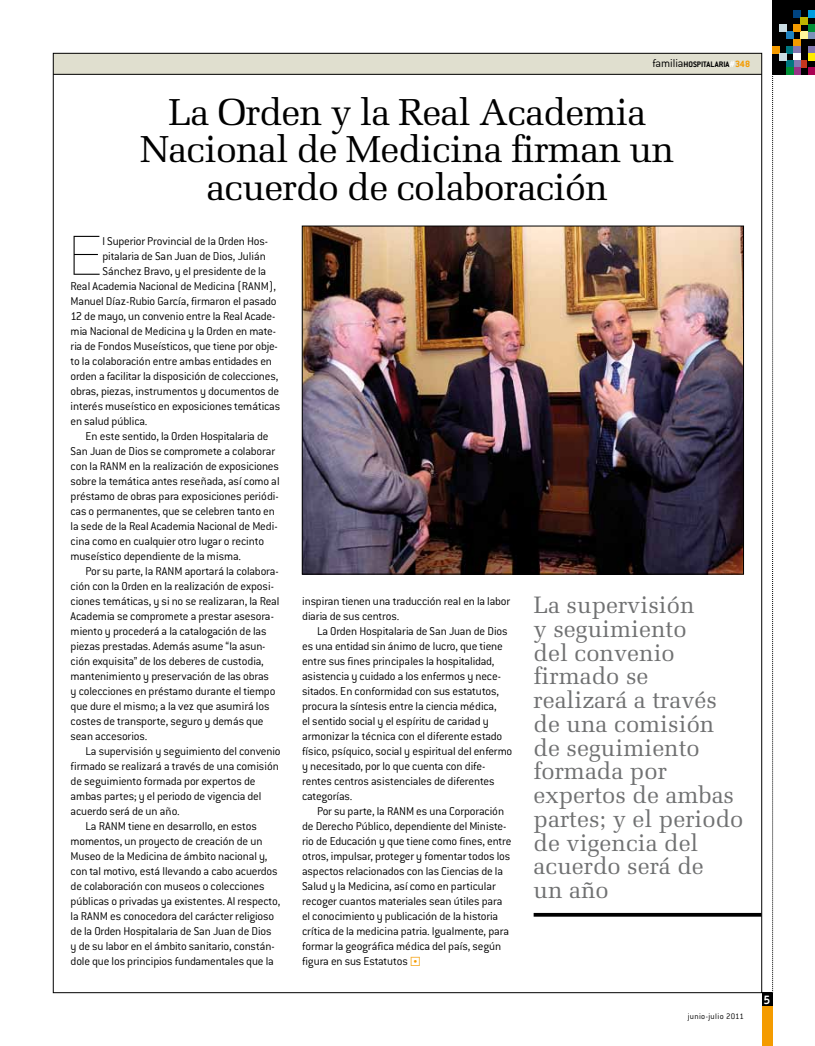
<style>
.page{position:relative;width:815px;height:1046px;background:#fff}
.page>*{position:absolute;margin:0;border:0;box-sizing:border-box;transform-origin:0 0}
.t1{font:200 54.5px "Helvetica Neue";color:#000}
.t2{font:37.5px/37.5px "Melior";letter-spacing:-.02em;color:#000;text-align:center}
.t3{font:23.75px/23.8px "Melior";color:#707172}
.t4{font:300 12.5px/15px "Conduit ITC";letter-spacing:-.015em;color:#000}
.t5{font:700 12.5px "Officina Serif";color:#fff}
.t6{font:700 8.75px "Conduit ITC";color:#000}
.t7{font:300 8.75px "Conduit ITC";letter-spacing:.035em;color:#000}
.s1{font-weight:300;font-size:12.5px}
.s2{font-size:10px;color:#fff}
.s3{font-size:10px;color:#f49b00}
</style>
<div class="page">
<img style="left:304px;top:228px;width:438px;height:344px">
<div style="left:302px;top:226px;width:442px;height:348px;border:1px solid #000"></div>
<svg style="left:534px;top:912px;width:226px;height:4px"></svg>
<div style="left:53px;top:53px;width:709px;height:21px;background:#e0dfcf"></div>
<div style="left:762px;top:992px;width:11px;height:14px;background:#000"></div>
<div style="left:762px;top:1006px;width:11px;height:39px;background:#f49b00"></div>
<hr style="left:53px;top:74px;width:709px;height:1px;background:#000">
<svg style="left:772px;top:74px;width:1px;height:918px"></svg>
<div style="left:772px;top:0;width:43px;height:74px;background:#000"></div>
<div style="left:801px;top:32px;width:7px;height:7px;background:#fff59b"></div>
<div style="left:794px;top:39px;width:7px;height:7px;background:#f49b00"></div>
<div style="left:787px;top:32px;width:7px;height:7px;background:#1f82c1"></div>
<div style="left:787px;top:46px;width:7px;height:7px;background:#007881"></div>
<div style="left:780px;top:25px;width:7px;height:7px;background:#cadce3"></div>
<div style="left:772px;top:46px;width:8px;height:7px;background:#f49b00"></div>
<div style="left:801px;top:60px;width:7px;height:7px;background:#c7361e"></div>
<div style="left:794px;top:46px;width:7px;height:7px;background:#8378b1"></div>
<div style="left:794px;top:53px;width:7px;height:7px;background:#fff"></div>
<div style="left:794px;top:60px;width:7px;height:7px;background:#8378b1"></div>
<div style="left:794px;top:67px;width:7px;height:7px;background:#993287"></div>
<div style="left:787px;top:60px;width:7px;height:7px;background:#007881"></div>
<div style="left:787px;top:67px;width:7px;height:7px;background:#009037"></div>
<div style="left:780px;top:53px;width:7px;height:7px;background:#cadce3"></div>
<div style="left:808px;top:32px;width:7px;height:7px;background:#7d91b9"></div>
<div style="left:808px;top:46px;width:7px;height:7px;background:#8378b1"></div>
<div style="left:808px;top:53px;width:7px;height:7px;background:#ffed00"></div>
<div style="left:808px;top:67px;width:7px;height:7px;background:#aa0052"></div>
<div style="left:794px;top:25px;width:7px;height:7px;background:#f49b00"></div>
<div style="left:794px;top:10px;width:7px;height:7px;background:#004481"></div>
<div style="left:808px;top:25px;width:7px;height:7px;background:#009037"></div>
<div style="left:801px;top:17px;width:7px;height:8px;background:#beb500"></div>
<div style="left:808px;top:10px;width:7px;height:7px;background:#009ee0"></div>
<p class="t6" style="left:652px;top:59px;width:99px"><span class="s1">familia</span>HOSPITALARIA<span class="s2">#</span><span class="s3">348</span></p>
<h2 class="t2" style="left:140px;top:93px;width:536px">La Orden y la Real Academia<br>Nacional de Medicina firman un acuerdo de colaboración</h2>
<h1 class="t1" style="left:71px;top:224px;width:31px">E</h1>
<p class="t4" style="left:102px;top:233px;width:167px">l Superior Provincial de la Orden Hos-</p>
<p class="t4" style="left:102px;top:248px;width:165px">pitalaria de San Juan de Dios, Julián</p>
<p class="t4" style="left:102px;top:263px;width:165px">Sánchez Bravo, y el presidente de la</p>
<p class="t4" style="left:71px;top:278px;width:207px">Real Academia Nacional de Medicina (RANM),</p>
<p class="t4" style="left:71px;top:293px;width:208px">Manuel Díaz-Rubio García, firmaron el pasado</p>
<p class="t4" style="left:71px;top:308px;width:206px">12 de mayo, un convenio entre la Real Acade-</p>
<p class="t4" style="left:71px;top:323px;width:207px">mia Nacional de Medicina y la Orden en mate-</p>
<p class="t4" style="left:71px;top:338px;width:209px">ria de Fondos Museísticos, que tiene por obje-</p>
<p class="t4" style="left:71px;top:353px;width:203px">to la colaboración entre ambas entidades en</p>
<p class="t4" style="left:71px;top:368px;width:209px">orden a facilitar la disposición de colecciones,</p>
<p class="t4" style="left:71px;top:383px;width:210px">obras, piezas, instrumentos y documentos de</p>
<p class="t4" style="left:71px;top:398px;width:211px">interés museístico en exposiciones temáticas</p>
<p class="t4" style="left:71px;top:413px;width:78px">en salud pública.</p>
<p class="t4" style="left:86px;top:428px;width:184px">En este sentido, la Orden Hospitalaria de</p>
<p class="t4" style="left:71px;top:443px;width:206px">San Juan de Dios se compromete a colaborar</p>
<p class="t4" style="left:71px;top:458px;width:210px">con la RANM en la realización de exposiciones</p>
<p class="t4" style="left:71px;top:473px;width:210px">sobre la temática antes reseñada, así como al</p>
<p class="t4" style="left:71px;top:488px;width:210px">préstamo de obras para exposiciones periódi-</p>
<p class="t4" style="left:71px;top:503px;width:206px">cas o permanentes, que se celebren tanto en</p>
<p class="t4" style="left:71px;top:518px;width:209px">la sede de la Real Academia Nacional de Medi-</p>
<p class="t4" style="left:71px;top:533px;width:195px">cina como en cualquier otro lugar o recinto</p>
<p class="t4" style="left:71px;top:548px;width:172px">museístico dependiente de la misma.</p>
<p class="t4" style="left:86px;top:563px;width:195px">Por su parte, la RANM aportará la colabora-</p>
<p class="t4" style="left:71px;top:578px;width:205px">ción con la Orden en la realización de exposi-</p>
<p class="t4" style="left:71px;top:593px;width:210px">ciones temáticas, y si no se realizaran, la Real</p>
<p class="t4" style="left:71px;top:608px;width:205px">Academia se compromete a prestar asesora-</p>
<p class="t4" style="left:71px;top:623px;width:197px">miento y procederá a la catalogación de las</p>
<p class="t4" style="left:71px;top:638px;width:196px">piezas prestadas. Además asume “la asun-</p>
<p class="t4" style="left:71px;top:653px;width:195px">ción exquisita” de los deberes de custodia,</p>
<p class="t4" style="left:71px;top:668px;width:200px">mantenimiento y preservación de las obras</p>
<p class="t4" style="left:71px;top:683px;width:206px">y colecciones en préstamo durante el tiempo</p>
<p class="t4" style="left:71px;top:698px;width:200px">que dure el mismo; a la vez que asumirá los</p>
<p class="t4" style="left:71px;top:713px;width:194px">costes de transporte, seguro y demás que</p>
<p class="t4" style="left:71px;top:728px;width:78px">sean accesorios.</p>
<p class="t4" style="left:86px;top:743px;width:197px">La supervisión y seguimiento del convenio</p>
<p class="t4" style="left:71px;top:758px;width:210px">firmado se realizará a través de una comisión</p>
<p class="t4" style="left:71px;top:773px;width:186px">de seguimiento formada por expertos de</p>
<p class="t4" style="left:71px;top:788px;width:192px">ambas partes; y el periodo de vigencia del</p>
<p class="t4" style="left:71px;top:803px;width:111px">acuerdo será de un año.</p>
<p class="t4" style="left:86px;top:818px;width:173px">La RANM tiene en desarrollo, en estos</p>
<p class="t4" style="left:71px;top:833px;width:193px">momentos, un proyecto de creación de un</p>
<p class="t4" style="left:71px;top:848px;width:198px">Museo de la Medicina de ámbito nacional y,</p>
<p class="t4" style="left:71px;top:863px;width:209px">con tal motivo, está llevando a cabo acuerdos</p>
<p class="t4" style="left:71px;top:878px;width:196px">de colaboración con museos o colecciones</p>
<p class="t4" style="left:71px;top:893px;width:211px">públicas o privadas ya existentes. Al respecto,</p>
<p class="t4" style="left:71px;top:908px;width:205px">la RANM es conocedora del carácter religioso</p>
<p class="t4" style="left:71px;top:923px;width:203px">de la Orden Hospitalaria de San Juan de Dios</p>
<p class="t4" style="left:71px;top:938px;width:206px">y de su labor en el ámbito sanitario, constán-</p>
<p class="t4" style="left:71px;top:953px;width:205px">dole que los principios fundamentales que la</p>
<p class="t4" style="left:302px;top:593px;width:210px">inspiran tienen una traducción real en la labor diaria de sus centros.</p>
<p class="t4" style="left:302px;top:623px;width:212px;text-indent:15px">La Orden Hospitalaria de San Juan de Dios es una entidad sin ánimo de lucro, que tiene entre sus fines principales la hospitalidad, asistencia y cuidado a los enfermos y nece&shy;sitados. En conformidad con sus estatutos, procura la síntesis entre la ciencia médica,<br>el sentido social y el espíritu de caridad y armonizar la técnica con el diferente estado físico, psíquico, social y espiritual del enfermo y necesitado, por lo que cuenta con dife&shy;rentes centros asistenciales de diferentes categorías.</p>
<p class="t4" style="left:302px;top:803px;width:211px;text-indent:15px">Por su parte, la RANM es una Corporación de Derecho Público, dependiente del Ministe&shy;rio de Educación y que tiene como fines, entre otros, impulsar, proteger y fomentar todos los aspectos relacionados con las Ciencias de la Salud y la Medicina, así como en particular recoger cuantos materiales sean útiles para el conocimiento y publicación de la historia crítica de la medicina patria. Igualmente, para formar la geográfica médica del país, según figura en sus Estatutos <sub>^</sub></p>
<h3 class="t3" style="left:534px;top:592px;width:211px">La supervisión<br>y seguimiento<br>del convenio firmado se realizará a través de una comisión de seguimiento formada por expertos de ambas partes; y el periodo de vigencia del acuerdo será de<br>un año</h3>
<p class="t7" style="left:688px;top:1011px;width:58px">junio-julio 2011</p>
<p class="t5" style="left:763px;top:992px;width:8px">5</p>
</div>
